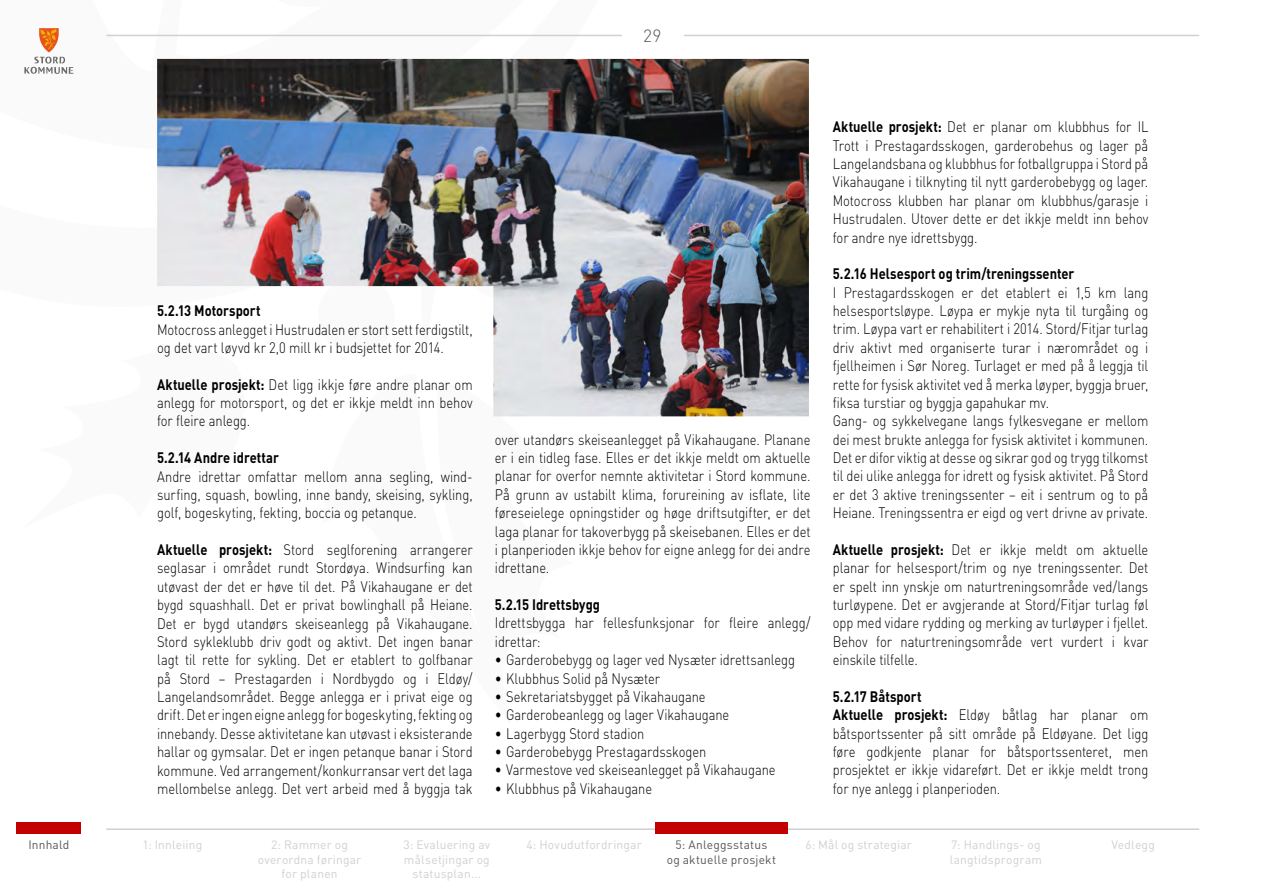
<style>
.page{position:relative;width:1263px;height:893px;background:#fff}
.page>*{position:absolute;margin:0;border:0;box-sizing:border-box;transform-origin:0 0}
.t1{font:300 17.55px "DIN";color:#575756}
.t2{font:300 15px/18.3px "DIN";letter-spacing:-.005em;color:#000;text-align:justify;scale:.86 1}
.t3{font:700 15px "DIN";color:#000;scale:.86 1}
.t4{font:12px/14.4px "DIN";letter-spacing:.015em;color:#d0d0d0;text-align:center}
.t5{font:12px/14.4px "DIN";letter-spacing:.015em;color:#575756;text-align:center}
.s1{font-weight:700}
</style>
<div class="page">
<hr style="left:106px;top:828px;width:1093px;height:2px;background:#d0d0d0">
<svg style="left:24px;top:28px;width:49px;height:46px"></svg>
<hr style="left:106px;top:35px;width:516px;height:1px;background:#d0d0d0">
<hr style="left:684px;top:35px;width:515px;height:1px;background:#d0d0d0">
<div style="left:17px;top:823px;width:64px;height:11px;background:#c30000"></div>
<div style="left:655px;top:823px;width:132px;height:11px;background:#c30000"></div>
<img style="left:157px;top:59px;width:652px;height:357px">
<p class="t1" style="left:643px;top:25px;width:20px">29</p>
<p class="t3" style="left:157px;top:301px;width:122px">5.2.13 Motorsport</p>
<p class="t2" style="left:157px;top:320px;width:368px">Motocross anlegget i Hustrudalen er stort sett ferdigstilt, og det vart løyvd kr 2,0 mill kr i budsjettet for 2014.</p>
<p class="t2" style="left:157px;top:375px;width:368px"><span class="s1">Aktuelle prosjekt:</span> Det ligg ikkje føre andre planar om anlegg for motorsport, og det er ikkje meldt inn behov for fleire anlegg.</p>
<p class="t3" style="left:157px;top:448px;width:143px">5.2.14 Andre idrettar</p>
<p class="t2" style="left:157px;top:467px;width:368px">Andre idrettar omfattar mellom anna segling, wind&shy;surfing, squash, bowling, inne bandy, skeising, sykling, golf, bogeskyting, fekting, boccia og petanque.</p>
<p class="t2" style="left:157px;top:540px;width:368px"><span class="s1">Aktuelle prosjekt:</span> Stord seglforening arrangerer seglasar i området rundt Stordøya. Windsurfing kan utøvast der det er høve til det. På Vikahaugane er det bygd squashhall. Det er privat bowlinghall på Heiane.<br>Det er bygd utandørs skeiseanlegg på Vikahaugane.<br>Stord sykleklubb driv godt og aktivt. Det ingen banar lagt til rette for sykling. Det er etablert to golfbanar på Stord – Prestagarden i Nordbygdo og i Eldøy/ Langelandsområdet. Begge anlegga er i privat eige og drift. Det er ingen eigne anlegg for bogeskyting, fekting og innebandy. Desse aktivitetane kan utøvast i eksisterande hallar og gymsalar. Det er ingen petanque banar i Stord kommune. Ved arrangement/konkurransar vert det laga mellombelse anlegg. Det vert arbeid med å byggja tak</p>
<p class="t2" style="left:495px;top:430px;width:368px">over utandørs skeiseanlegget på Vikahaugane. Planane er i ein tidleg fase. Elles er det ikkje meldt om aktuelle planar for overfor nemnte aktivitetar i Stord kommune.<br>På grunn av ustabilt klima, forureining av isflate, lite føreseielege opningstider og høge driftsutgifter, er det laga planar for takoverbygg på skeisebanen. Elles er det i planperioden ikkje behov for eigne anlegg for dei andre idrettane.</p>
<p class="t3" style="left:495px;top:595px;width:124px">5.2.15 Idrettsbygg</p>
<p class="t2" style="left:495px;top:614px;width:368px">Idrettsbygga har fellesfunksjonar for fleire anlegg/ idrettar:</p>
<p class="t2" style="left:495px;top:650px;width:351px">• Garderobebygg og lager ved Nysæter idrettsanlegg</p>
<p class="t2" style="left:495px;top:669px;width:193px">• Klubbhus Solid på Nysæter</p>
<p class="t2" style="left:495px;top:687px;width:247px">• Sekretariatsbygget på Vikahaugane</p>
<p class="t2" style="left:495px;top:706px;width:274px">• Garderobeanlegg og lager Vikahaugane</p>
<p class="t2" style="left:495px;top:724px;width:175px">• Lagerbygg Stord stadion</p>
<p class="t2" style="left:495px;top:742px;width:247px">• Garderobebygg Prestagardsskogen</p>
<p class="t2" style="left:495px;top:761px;width:328px">• Varmestove ved skeiseanlegget på Vikahaugane</p>
<p class="t2" style="left:495px;top:779px;width:184px">• Klubbhus på Vikahaugane</p>
<p class="t2" style="left:833px;top:118px;width:368px"><span class="s1">Aktuelle prosjekt:</span> Det er planar om klubbhus for IL Trott i Prestagardsskogen, garderobehus og lager på Langelandsbana og klubbhus for fotballgruppa i Stord på Vikahaugane i tilknyting til nytt garderobebygg og lager.<br>Motocross klubben har planar om klubbhus/garasje i Hustrudalen. Utover dette er det ikkje meldt inn behov for andre nye idrettsbygg.</p>
<p class="t3" style="left:833px;top:264px;width:282px">5.2.16 Helsesport og trim/treningssenter</p>
<p class="t2" style="left:833px;top:283px;width:368px;text-align:left">I Prestagardsskogen er det etablert ei 1,5 km lang helsesportsløype. Løypa er mykje nyta til turgåing og trim. Løypa vart er rehabilitert i 2014. Stord/Fitjar turlag driv aktivt med organiserte turar i nærområdet og i fjellheimen i Sør Noreg. Turlaget er med på å leggja til rette for fysisk aktivitet ved å merka løyper, byggja bruer, fiksa turstiar og byggja gapahukar mv.<br>Gang- og sykkelvegane langs fylkesvegane er mellom dei mest brukte anlegga for fysisk aktivitet i kommunen.<br>Det er difor viktig at desse og sikrar god og trygg tilkomst til dei ulike anlegga for idrett og fysisk aktivitet. På Stord er det 3 aktive treningssenter – eit i sentrum og to på Heiane. Treningssentra er eigd og vert drivne av private.</p>
<p class="t2" style="left:833px;top:540px;width:368px"><span class="s1">Aktuelle prosjekt:</span> Det er ikkje meldt om aktuelle planar for helsesport/trim og nye treningssenter. Det er spelt inn ynskje om naturtreningsområde ved/langs turløypene. Det er avgjerande at Stord/Fitjar turlag føl opp med vidare rydding og merking av turløyper i fjellet.<br>Behov for naturtreningsområde vert vurdert i kvar einskile tilfelle.</p>
<p class="t2" style="left:833px;top:687px;width:368px;text-align:left"><span class="s1">5.2.17 Båtsport<br>Aktuelle prosjekt:</span> Eldøy båtlag har planar om båtsportssenter på sitt område på Eldøyane. Det ligg føre godkjente planar for båtsportssenteret, men prosjektet er ikkje vidareført. Det er ikkje meldt trong for nye anlegg i planperioden.</p>
<p class="t4" style="left:142px;top:838px;width:61px">1: Innleiing</p>
<p class="t4" style="left:526px;top:838px;width:117px">4: Hovudutfordringar</p>
<p class="t4" style="left:805px;top:838px;width:108px">6: Mål og strategiar</p>
<p class="t4" style="left:950px;top:838px;width:94px;text-align:left">7: Handlings- og langtidsprogram</p>
<p class="t4" style="left:403px;top:838px;width:88px">3: Evaluering av</p>
<p class="t4" style="left:1111px;top:838px;width:45px">Vedlegg</p>
<p class="t4" style="left:404px;top:852px;width:87px">målsetjingar og statusplan...</p>
<p class="t5" style="left:28px;top:838px;width:43px">Innhald</p>
<p class="t4" style="left:258px;top:838px;width:105px">2: Rammer og overordna føringar for planen</p>
<p class="t5" style="left:667px;top:838px;width:111px">5: Anleggsstatus<br>og aktuelle prosjekt</p>
</div>
